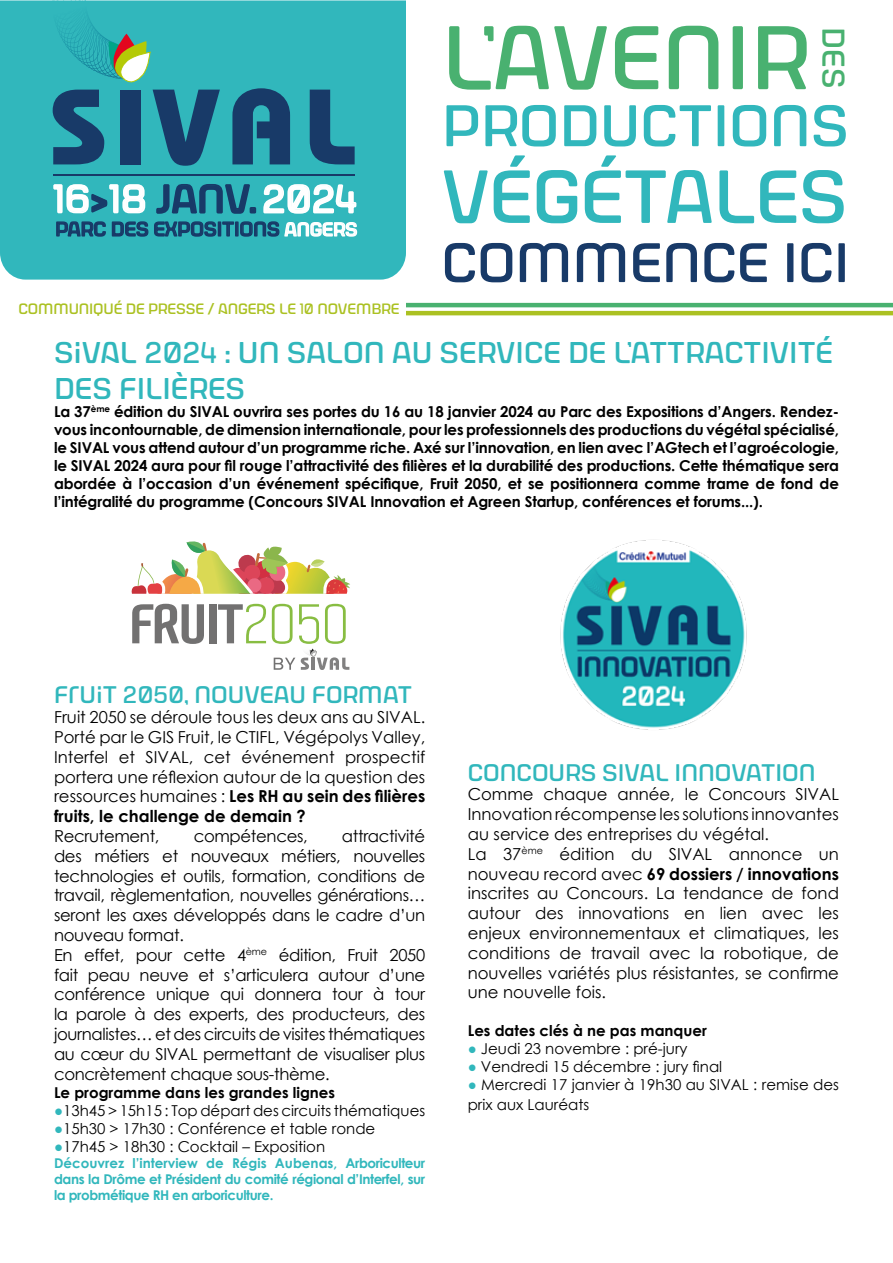
<style>
.page{position:relative;width:893px;height:1263px;background:#fff}
.page>*{position:absolute;margin:0;border:0;box-sizing:border-box;transform-origin:0 0}
.t1{font:90px "Northlane One";color:#49b170}
.t2{font:75px "Northlane One";letter-spacing:-.01em;color:#31b7bc}
.t3{font:58.5px "Northlane One";color:#31b7bc}
.t4{font:55.5px "Northlane One";color:#183a68}
.t5{font:39px "Northlane Two";color:#fff}
.t6{font:31.5px "Northlane One";color:#49b170}
.t7{font:30px/36px "Northlane One";color:#31b7bc}
.t8{font:24px "Northlane One";color:#31b7bc}
.t9{font:19.65px "Northlane Two";color:#183a68}
.t10{font:16.5px/19.8px "Century Gothic";letter-spacing:-.02em;color:#000;text-align:justify}
.t11{font:16.5px/19.8px "Century Gothic";color:#000}
.t12{font:700 15px/18px "Century Gothic";color:#000;text-align:justify}
.t13{font:15px/19.8px "Century Gothic";color:#000}
.t14{font:15px "Northlane One";letter-spacing:-.01em;color:#abc122}
.t15{font:700 13.5px/16.2px "Century Gothic";letter-spacing:-.03em;color:#31b7bc;text-align:justify}
.s1{color:#183a68}
.s2{font-size:39.45px;color:#183a68}
.s3{font-size:18.75px;color:#fff}
.s4{font-weight:700}
.s5{color:#31b7bc}
</style>
<div class="page">
<div style="left:0;top:0;width:406px;height:280px;background:#31b7bc"></div>
<svg style="left:52px;top:0;width:99px;height:83px"></svg>
<svg style="left:53px;top:90px;width:51px;height:74px"></svg>
<div style="left:121px;top:90px;width:20px;height:74px;background:#183a68"></div>
<svg style="left:153px;top:90px;width:67px;height:76px"></svg>
<svg style="left:232px;top:88px;width:58px;height:76px"></svg>
<svg style="left:310px;top:90px;width:45px;height:74px"></svg>
<hr style="left:53px;top:175px;width:302px;height:1px;background:#183a68">
<svg style="left:52px;top:183px;width:306px;height:69px"></svg>
<hr style="left:406px;top:303px;width:487px;height:4px;background:#49b170">
<hr style="left:406px;top:311px;width:487px;height:4px;background:#abc122">
<svg style="left:131px;top:541px;width:219px;height:129px"></svg>
<img style="left:560px;top:540px;width:187px;height:190px">
<h3 class="t5" style="left:53px;top:177px;width:306px">16<span class="s1">&gt;</span>18 <span class="s2">JANV.</span>2024</h3>
<p class="t9" style="left:55px;top:218px;width:304px">PARC DES EXPOSITIONS <span class="s3">ANGERS</span></p>
<p class="t14" style="left:18px;top:300px;width:383px">COMMUNIQUÉ DE PRESSE / ANGERS LE 10 NOVEMBRE</p>
<h1 class="t1" style="left:442px;top:8px;width:369px">L’AVENIR</h1>
<h3 class="t6" style="left:851px;top:27px;width:62px;rotate:90deg">DES</h3>
<h3 class="t3" style="left:442px;top:94px;width:409px">PRODUCTIONS</h3>
<h2 class="t2" style="left:442px;top:155px;width:407px">VÉGÉTALES</h2>
<h3 class="t4" style="left:442px;top:232px;width:409px">COMMENCE ICI</h3>
<h3 class="t7" style="left:54px;top:335px;width:781px">SIVAL 2024 : UN SALON AU SERVICE DE L’ATTRACTIVITÉ<br>DES FILIÈRES</h3>
<p class="t12" style="left:54px;top:402px;width:786px">La 37<sup>ème</sup> édition du SIVAL ouvrira ses portes du 16 au 18 janvier 2024 au Parc des Expositions d’Angers. Rendez&shy;vous incontournable, de dimension internationale, pour les professionnels des productions du végétal spécialisé, le SIVAL vous attend autour d’un programme riche. Axé sur l’innovation, en lien avec l’AGtech et l’agroécologie, le SIVAL 2024 aura pour fil rouge l’attractivité des filières et la durabilité des productions. Cette thématique sera abordée à l’occasion d’un événement spécifique, Fruit 2050, et se positionnera comme trame de fond de l’intégralité du programme (Concours SIVAL Innovation et Agreen Startup, conférences et forums...).</p>
<h3 class="t8" style="left:54px;top:682px;width:360px">FRUIT 2050, NOUVEAU FORMAT</h3>
<p class="t10" style="left:54px;top:707px;width:373px">Fruit 2050 se déroule tous les deux ans au SIVAL.<br>Porté par le GIS Fruit, le CTIFL, Végépolys Valley, Interfel et SIVAL, cet événement prospectif portera une réflexion autour de la question des ressources humaines : <span class="s4">Les RH au sein des filières fruits, le challenge de demain ?</span></p>
<p class="t10" style="left:54px;top:826px;width:107px">Recrutement,</p>
<p class="t10" style="left:194px;top:826px;width:116px">compétences,</p>
<p class="t10" style="left:54px;top:826px;width:373px;text-align:left;text-indent:288px">attractivité des métiers et nouveaux métiers, nouvelles technologies et outils, formation, conditions de travail, règlementation, nouvelles générations… seront les axes développés dans le cadre d’un nouveau format.<br>En effet, pour cette 4<sup>ème</sup> édition, Fruit 2050 fait peau neuve et s’articulera autour d’une conférence unique qui donnera tour à tour la parole à des experts, des producteurs, des journalistes… et des circuits de visites thématiques au cœur du SIVAL permettant de visualiser plus concrètement chaque sous-thème.</p>
<p class="t12" style="left:54px;top:1082px;width:283px">Le programme dans les grandes lignes</p>
<p class="t13" style="left:54px;top:1100px;width:373px"><span class="s5">●</span>13h45 &gt; 15h15 : Top départ des circuits thématiques</p>
<p class="t13" style="left:54px;top:1118px;width:323px"><span class="s5">●</span>15h30 &gt; 17h30 : Conférence et table ronde</p>
<p class="t13" style="left:54px;top:1136px;width:273px"><span class="s5">●</span>17h45 &gt; 18h30 : Cocktail – Exposition</p>
<p class="t15" style="left:54px;top:1154px;width:373px">Découvrez l’interview de Régis Aubenas, Arboriculteur dans la Drôme et Président du comité régional d’Interfel, sur la probmétique RH en arboriculture.</p>
<h3 class="t8" style="left:468px;top:759px;width:349px">CONCOURS SIVAL INNOVATION</h3>
<p class="t11" style="left:468px;top:784px;width:373px">Comme chaque année, le Concours SIVAL Innovation récompense les solutions innovantes au service des entreprises du végétal.<br>La 37<sup>ème</sup> édition du SIVAL annonce un nouveau record avec <span class="s4">69 dossiers / innovations </span>inscrites au Concours. La tendance de fond autour des innovations en lien avec les enjeux environnementaux et climatiques, les conditions de travail avec la robotique, de nouvelles variétés plus résistantes, se confirme une nouvelle fois.</p>
<p class="t12" style="left:468px;top:1021px;width:241px">Les dates clés à ne pas manquer</p>
<p class="t13" style="left:468px;top:1039px;width:221px"><span class="s5">●</span> Jeudi 23 novembre : pré-jury</p>
<p class="t13" style="left:468px;top:1057px;width:256px"><span class="s5">●</span> Vendredi 15 décembre : jury final</p>
<p class="t13" style="left:468px;top:1075px;width:373px"><span class="s5">●</span> Mercredi 17 janvier à 19h30 au SIVAL : remise des prix aux Lauréats</p>
</div>
